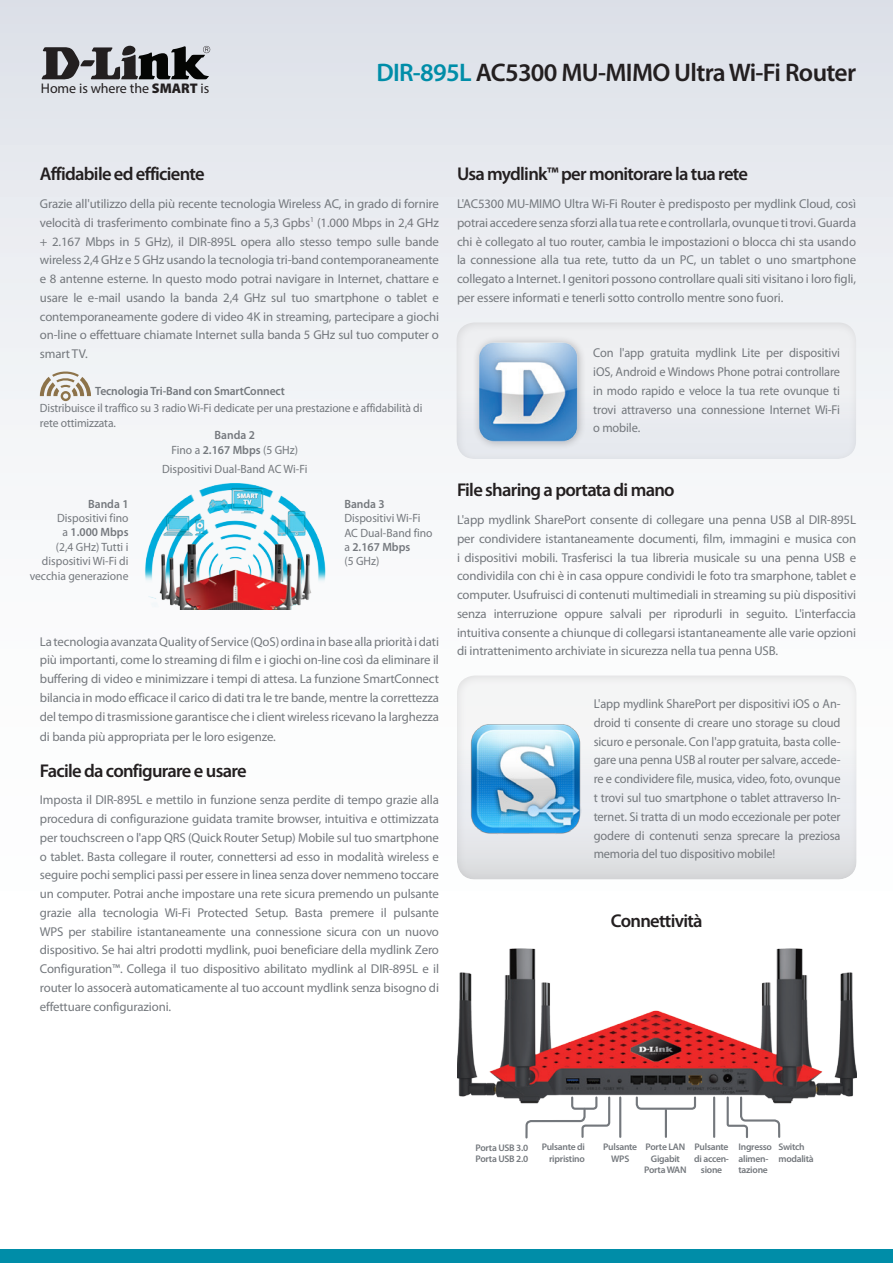
<style>
.page{position:relative;width:893px;height:1263px;background:#fff}
.page>*{position:absolute;margin:0;border:0;box-sizing:border-box;transform-origin:0 0}
.Product_Name__Conten{font:600 25.5px "Myriad Pro";letter-spacing:-.025em;color:#231f20}
.Description_Topic{font:600 18.6px "Myriad Pro";letter-spacing:-.04em;color:#231f20}
.t1{font:13.95px "Myriad Pro";letter-spacing:-.005em;color:#231f20}
.Description_Text{font:12.9px/18.8px "Myriad Pro";letter-spacing:-.01em;color:#74787d;text-align:justify}
.t2{font:12px/14.4px "Myriad Pro";letter-spacing:-.005em;color:#74787d}
.t3{font:600 12px "Myriad Pro";letter-spacing:-.01em;color:#74787d}
.Product_Diagram{font:600 9.6px/11.6px "Myriad Pro";letter-spacing:-.025em;color:#74787d;text-align:center}
.s1{font-weight:900}
.s2{color:#008da8}
.s3{font-weight:600}
</style>
<div class="page">
<div style="left:0;top:0;width:893px;height:1084px;background:linear-gradient(to bottom,#e3e6ec,#fff)"></div>
<div style="left:0;top:1249px;width:893px;height:14px;background:#008da8"></div>
<svg style="left:42px;top:46px;width:168px;height:34px;background:#737376"></svg>
<div style="left:455px;top:321px;width:403px;height:139px;background:#edeef1"></div>
<div style="left:472px;top:335px;width:114px;height:114px;background:#e7e9ec"></div>
<img style="left:472px;top:340px;width:110px;height:106px">
<div style="left:456px;top:674px;width:402px;height:207px;background:#231f20;opacity:.25"></div>
<img style="left:470px;top:722px;width:54px;height:112px">
<img style="left:134px;top:477px;width:200px;height:132px">
<svg style="left:40px;top:370px;width:51px;height:31px"></svg>
<img style="left:457px;top:923px;width:399px;height:208px">
<hr style="left:619px;top:1097px;width:2px;height:40px;background:#74787d">
<hr style="left:713px;top:1097px;width:2px;height:40px;background:#74787d">
<hr style="left:665px;top:1110px;width:2px;height:27px;background:#74787d">
<svg style="left:635px;top:1095px;width:62px;height:16px"></svg>
<svg style="left:524px;top:457px;width:87px;height:682px"></svg>
<svg style="left:726px;top:1095px;width:55px;height:43px"></svg>
<p class="t1" style="left:41px;top:80px;width:170px">Home is where the <span class="s1">SMART</span> is</p>
<p class="Product_Name__Conten" style="left:376px;top:56px;width:481px"><span class="s2">DIR-895L</span> AC5300 MU-MIMO Ultra Wi-Fi Router</p>
<p class="Description_Topic" style="left:40px;top:162px;width:166px">Affidabile ed efficiente</p>
<p class="Description_Text" style="left:40px;top:194px;width:401px">Grazie all'utilizzo della più recente tecnologia Wireless AC, in grado di fornire velocità di trasferimento combinate fino a 5,3 Gpbs<sup>1</sup> (1.000 Mbps in 2,4 GHz + 2.167 Mbps in 5 GHz), il DIR-895L opera allo stesso tempo sulle bande wireless 2,4 GHz e 5 GHz usando la tecnologia tri-band contemporaneamente e 8 antenne esterne. In questo modo potrai navigare in Internet, chattare e usare le e-mail usando la banda 2,4 GHz sul tuo smartphone o tablet e contemporaneamente godere di video 4K in streaming, partecipare a giochi on-line o effettuare chiamate Internet sulla banda 5 GHz sul tuo computer o smart TV.</p>
<p class="t3" style="left:95px;top:383px;width:191px">Tecnologia Tri-Band con SmartConnect</p>
<p class="t2" style="left:40px;top:401px;width:384px">Distribuisce il traffico su 3 radio Wi-Fi dedicate per una prestazione e affidabilità di rete ottimizzata.</p>
<p class="t3" style="left:88px;top:496px;width:42px">Banda 1</p>
<p class="t2" style="left:30px;top:510px;width:100px;text-align:right">Dispositivi fino<br>a <span class="s3">1.000 Mbps<br></span>(2,4 GHz) Tutti i dispositivi Wi-Fi di vecchia generazione</p>
<p class="t3" style="left:215px;top:428px;width:42px">Banda 2</p>
<p class="t2" style="left:171px;top:443px;width:128px">Fino a <span class="s3">2.167 Mbps</span> (5 GHz)</p>
<p class="t2" style="left:162px;top:461px;width:147px">Dispositivi Dual-Band AC Wi-Fi</p>
<p class="t3" style="left:344px;top:496px;width:42px">Banda 3</p>
<p class="t2" style="left:344px;top:511px;width:90px">Dispositivi Wi-Fi<br>AC Dual-Band fino a <span class="s3">2.167 Mbps<br></span>(5 GHz)</p>
<p class="Description_Text" style="left:40px;top:632px;width:401px">La tecnologia avanzata Quality of Service (QoS) ordina in base alla priorità i dati più importanti, come lo streaming di film e i giochi on-line così da eliminare il buffering di video e minimizzare i tempi di attesa. La funzione SmartConnect bilancia in modo efficace il carico di dati tra le tre bande, mentre la correttezza del tempo di trasmissione garantisce che i client wireless ricevano la larghezza</p>
<p class="Description_Text" style="left:40px;top:727px;width:237px">di banda più appropriata per le loro esigenze.</p>
<p class="Description_Topic" style="left:40px;top:758px;width:208px">Facile da configurare e usare</p>
<p class="Description_Text" style="left:40px;top:790px;width:401px">Imposta il DIR-895L e mettilo in funzione senza perdite di tempo grazie alla procedura di configurazione guidata tramite browser, intuitiva e ottimizzata per touchscreen o l'app QRS (Quick Router Setup) Mobile sul tuo smartphone o tablet. Basta collegare il router, connettersi ad esso in modalità wireless e seguire pochi semplici passi per essere in linea senza dover nemmeno toccare un computer. Potrai anche impostare una rete sicura premendo un pulsante grazie alla tecnologia Wi-Fi Protected Setup. Basta premere il pulsante WPS per stabilire istantaneamente una connessione sicura con un nuovo dispositivo. Se hai altri prodotti mydlink, puoi beneficiare della mydlink Zero Configuration™. Collega il tuo dispositivo abilitato mydlink al DIR-895L e il router lo assocerà automaticamente al tuo account mydlink senza bisogno di effettuare configurazioni.</p>
<p class="Description_Topic" style="left:457px;top:162px;width:293px">Usa mydlink™ per monitorare la tua rete</p>
<p class="Description_Text" style="left:457px;top:194px;width:401px">L'AC5300 MU-MIMO Ultra Wi-Fi Router è predisposto per mydlink Cloud, così potrai accedere senza sforzi alla tua rete e controllarla, ovunque ti trovi. Guarda chi è collegato al tuo router, cambia le impostazioni o blocca chi sta usando la connessione alla tua rete, tutto da un PC, un tablet o uno smartphone collegato a Internet. I genitori possono controllare quali siti visitano i loro figli, per essere informati e tenerli sotto controllo mentre sono fuori.</p>
<p class="Description_Text" style="left:593px;top:343px;width:248px">Con l'app gratuita mydlink Lite per dispositivi iOS, Android e Windows Phone potrai controllare in modo rapido e veloce la tua rete ovunque ti trovi attraverso una connessione Internet Wi-Fi o mobile.</p>
<p class="Description_Topic" style="left:457px;top:478px;width:219px">File sharing a portata di mano</p>
<p class="Description_Text" style="left:457px;top:510px;width:401px">L'app mydlink SharePort consente di collegare una penna USB al DIR-895L per condividere istantaneamente documenti, film, immagini e musica con i dispositivi mobili. Trasferisci la tua libreria musicale su una penna USB e condividila con chi è in casa oppure condividi le foto tra smarphone, tablet e computer. Usufruisci di contenuti multimediali in streaming su più dispositivi senza interruzione oppure salvali per riprodurli in seguito. L'interfaccia intuitiva consente a chiunque di collegarsi istantaneamente alle varie opzioni di intrattenimento archiviate in sicurezza nella tua penna USB.</p>
<p class="Description_Text" style="left:594px;top:694px;width:248px">L'app mydlink SharePort per dispositivi iOS o An&shy;droid ti consente di creare uno storage su cloud sicuro e personale. Con l'app gratuita, basta colle&shy;gare una penna USB al router per salvare, accede&shy;re e condividere file, musica, video, foto, ovunque t trovi sul tuo smartphone o tablet attraverso In&shy;ternet. Si tratta di un modo eccezionale per poter godere di contenuti senza sprecare la preziosa memoria del tuo dispositivo mobile!</p>
<p class="Description_Topic" style="left:611px;top:909px;width:93px">Connettività</p>
<p class="Product_Diagram" style="left:475px;top:1141px;width:54px">Porta USB 3.0</p>
<p class="Product_Diagram" style="left:475px;top:1153px;width:54px">Porta USB 2.0</p>
<p class="Product_Diagram" style="left:542px;top:1141px;width:45px;text-align:right">Pulsante di ripristino</p>
<p class="Product_Diagram" style="left:778px;top:1141px;width:37px;text-align:left">Switch modalità</p>
<p class="Product_Diagram" style="left:603px;top:1141px;width:35px">Pulsante<br>WPS</p>
<p class="Product_Diagram" style="left:644px;top:1141px;width:44px">Porte LAN<br>Gigabit<br>Porta WAN</p>
<p class="Product_Diagram" style="left:694px;top:1141px;width:36px">Pulsante di accen&shy;sione</p>
<p class="Product_Diagram" style="left:738px;top:1141px;width:35px;text-align:left">Ingresso alimen&shy;tazione</p>
</div>
